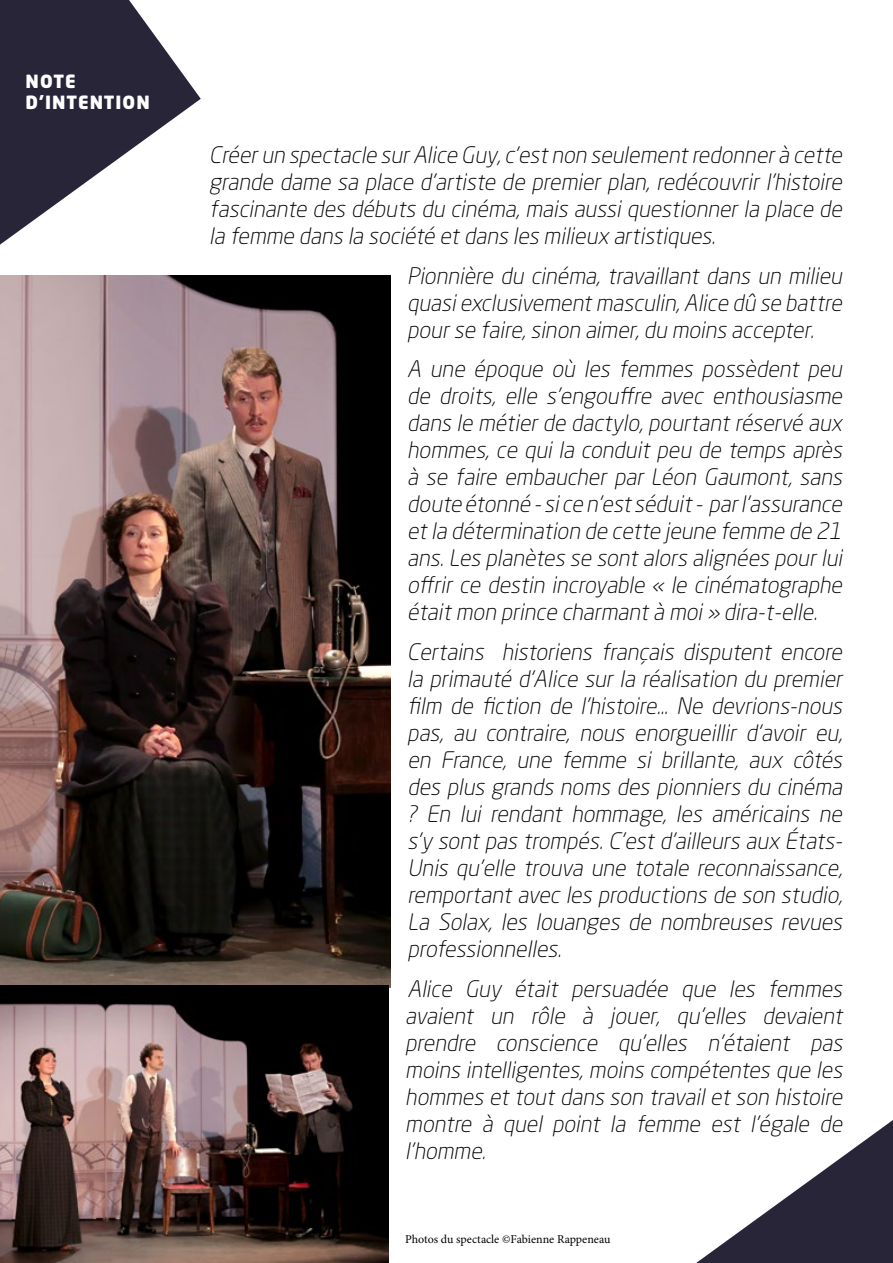
<style>
.page{position:relative;width:893px;height:1263px;background:#fff}
.page>*{position:absolute;margin:0;border:0;box-sizing:border-box;transform-origin:0 0}
.t1{font:italic 300 22.5px/27px "Neo Sans Std";color:#000;text-align:justify}
.t2{font:900 18px/21.6px "Neo Sans Std";letter-spacing:.06em;color:#fff}
.t3{font:12px "Minion Pro";letter-spacing:-.005em;color:#000}
</style>
<div class="page">
<img style="left:0;top:275px;width:390px;height:712px">
<img style="left:0;top:986px;width:388px;height:277px">
<svg style="left:0;top:0;width:201px;height:245px;fill:#282539"></svg>
<svg style="left:696px;top:1120px;width:197px;height:143px"></svg>
<p class="t2" style="left:26px;top:70px;width:126px">NOTE<br>D’INTENTION</p>
<p class="t1" style="left:209px;top:141px;width:639px">Créerun spectacle surAlice Guy,c’estnon seulementredonnerà cette grande dame sa place d’artiste de premier plan, redécouvrir l’histoire fascinante des débuts du cinéma,mais aussiquestionnerla place de la femme dans la société etdans les milieux artistiques.</p>
<p class="t1" style="left:407px;top:262px;width:441px">Pionnière du cinéma, travaillant dans un milieu quasiexclusivementmasculin,Alice dû se battre pourse faire,sinon aimer,du moins accepter.</p>
<p class="t1" style="left:407px;top:355px;width:441px">A une époque où les femmes possèdent peu de droits, elle s’engouffre avec enthousiasme dans le métierde dactylo,pourtantréservé aux hommes, ce qui la conduit peu de temps après à se faire embaucher par Léon Gaumont, sans doute étonné -sice n’estséduit- parl’assurance etla détermination de cette jeune femme de 21 ans.Les planètes se sontalors alignées pourlui offrir ce destin incroyable « le cinématographe étaitmon prince charmantà moi» dira-t-elle.</p>
<p class="t1" style="left:407px;top:638px;width:441px">Certains historiens français disputent encore la primauté d’Alice sur la réalisation du premier film de fiction de l’histoire... Ne devrions-nous pas, au contraire, nous enorgueillir d’avoir eu, en France, une femme si brillante, aux côtés des plus grands noms des pionniers du cinéma ? En lui rendant hommage, les américains ne s’y sontpas trompés.C’estd’ailleurs aux États-Unis qu’elle trouva une totale reconnaissance, remportant avec les productions de son studio, La Solax, les louanges de nombreuses revues professionnelles.</p>
<p class="t1" style="left:405px;top:975px;width:443px">Alice Guy était persuadée que les femmes avaient un rôle à jouer, qu’elles devaient prendre conscience qu’elles n’étaient pas moins intelligentes,moins compétentes que les hommes ettoutdans son travailetson histoire montre à quel point la femme est l’égale de l’homme.</p>
<p class="t3" style="left:405px;top:1231px;width:207px">Photos du spectacle ©Fabienne Rappeneau</p>
</div>
